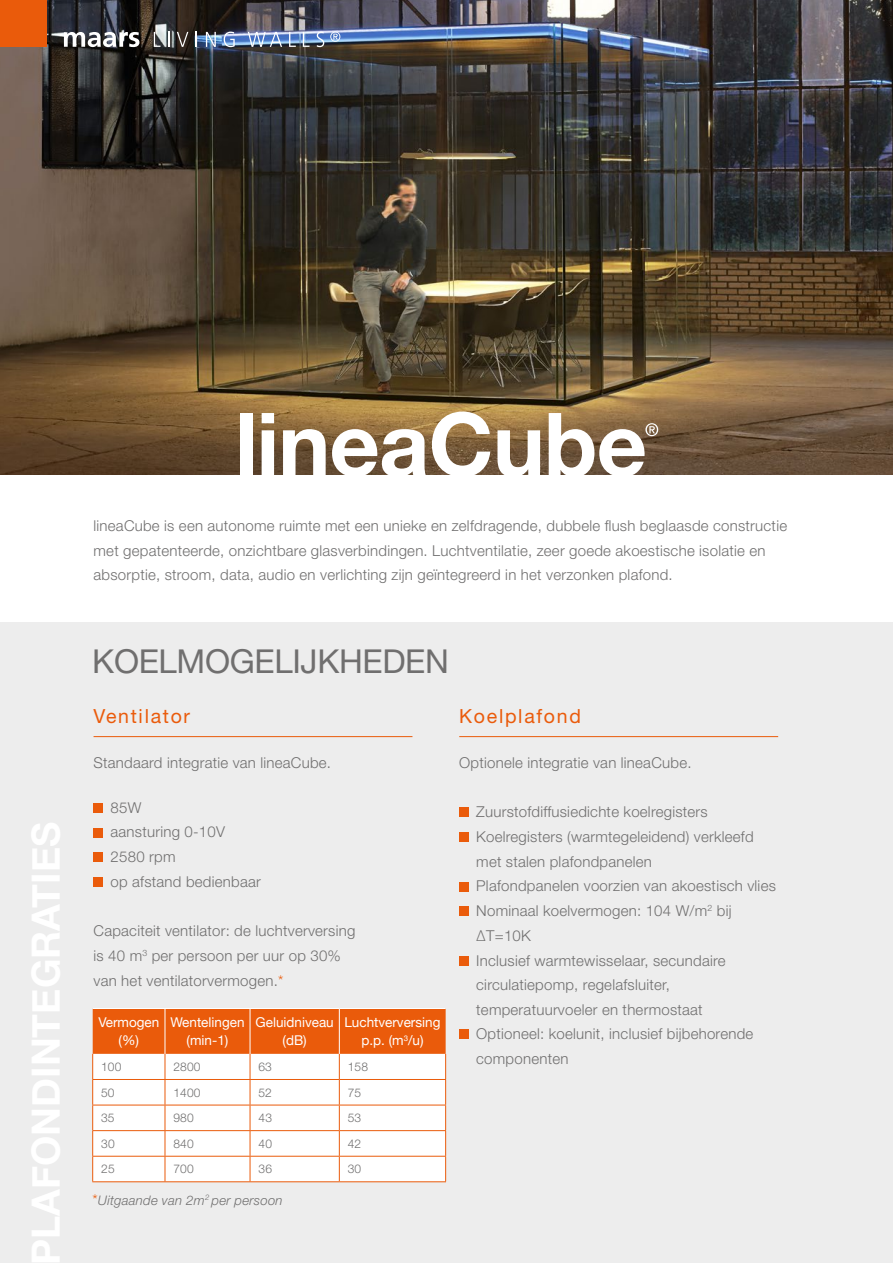
<style>
.page{position:relative;width:893px;height:1263px;background:#fff}
.page>*{position:absolute;margin:0;border:0;box-sizing:border-box;transform-origin:0 0}
.t1{font:700 87.75px "Helvetica Neue LT Std";letter-spacing:-.01em;color:#fff}
.t2{font:33px "Helvetica Neue LT Std";letter-spacing:-.01em;color:#706f6f}
.t3{font:19.5px "Helvetica Neue LT Std";letter-spacing:.085em;color:#ea5b0b}
.t4{font:300 15px/24.8px "Helvetica Neue LT Std";letter-spacing:.015em;color:#706f6f}
.t5{font:13.5px/18.8px "Helvetica Neue";color:#fff;text-align:center}
.t6{font:italic 300 13.2px "Helvetica Neue LT Std";letter-spacing:.015em;color:#706f6f}
.t7{font:300 12px "Helvetica Neue LT Std";letter-spacing:.005em;color:#706f6f}
.s1{color:#ea5b0b}
.s2{font-style:normal;font-size:15px;color:#ea5b0b}
</style>
<div class="page">
<img style="left:0;top:0;width:893px;height:475px">
<div style="left:0;top:623px;width:893px;height:640px;background:#ededed"></div>
<hr style="left:94px;top:736px;width:318px;height:1px;background:#ea5b0b">
<div style="left:94px;top:803px;width:9px;height:9px;background:#ea5b0b"></div>
<div style="left:94px;top:828px;width:9px;height:9px;background:#ea5b0b"></div>
<div style="left:94px;top:852px;width:9px;height:10px;background:#ea5b0b"></div>
<div style="left:94px;top:877px;width:9px;height:10px;background:#ea5b0b"></div>
<hr style="left:459px;top:736px;width:319px;height:1px;background:#ea5b0b">
<div style="left:459px;top:807px;width:10px;height:10px;background:#ea5b0b"></div>
<div style="left:459px;top:832px;width:10px;height:10px;background:#ea5b0b"></div>
<div style="left:459px;top:882px;width:10px;height:9px;background:#ea5b0b"></div>
<div style="left:459px;top:906px;width:10px;height:10px;background:#ea5b0b"></div>
<div style="left:459px;top:956px;width:10px;height:9px;background:#ea5b0b"></div>
<div style="left:459px;top:1029px;width:10px;height:10px;background:#ea5b0b"></div>
<svg style="left:645px;top:423px;width:13px;height:13px"></svg>
<svg style="left:92px;top:1008px;width:354px;height:173px;background:#f9d1ba"></svg>
<hr style="left:92px;top:1079px;width:73px;height:1px;background:#ea5b0b">
<hr style="left:165px;top:1079px;width:85px;height:1px;background:#ea5b0b">
<hr style="left:250px;top:1079px;width:89px;height:1px;background:#ea5b0b">
<hr style="left:339px;top:1079px;width:107px;height:1px;background:#ea5b0b">
<hr style="left:92px;top:1105px;width:73px;height:1px;background:#ea5b0b">
<hr style="left:165px;top:1105px;width:85px;height:1px;background:#ea5b0b">
<hr style="left:250px;top:1105px;width:89px;height:1px;background:#ea5b0b">
<hr style="left:339px;top:1105px;width:107px;height:1px;background:#ea5b0b">
<hr style="left:92px;top:1130px;width:73px;height:1px;background:#ea5b0b">
<hr style="left:165px;top:1130px;width:85px;height:1px;background:#ea5b0b">
<hr style="left:250px;top:1130px;width:89px;height:1px;background:#ea5b0b">
<hr style="left:339px;top:1130px;width:107px;height:1px;background:#ea5b0b">
<hr style="left:92px;top:1156px;width:73px;height:1px;background:#ea5b0b">
<hr style="left:165px;top:1156px;width:85px;height:1px;background:#ea5b0b">
<hr style="left:250px;top:1156px;width:89px;height:1px;background:#ea5b0b">
<hr style="left:339px;top:1156px;width:107px;height:1px;background:#ea5b0b">
<hr style="left:92px;top:1181px;width:73px;height:1px;background:#ea5b0b">
<hr style="left:165px;top:1181px;width:85px;height:1px;background:#ea5b0b">
<hr style="left:250px;top:1181px;width:89px;height:1px;background:#ea5b0b">
<hr style="left:339px;top:1181px;width:107px;height:1px;background:#ea5b0b">
<hr style="left:165px;top:1009px;width:1px;height:45px;background:#fff">
<hr style="left:250px;top:1009px;width:1px;height:45px;background:#fff">
<hr style="left:339px;top:1009px;width:1px;height:45px;background:#fff">
<svg style="left:64px;top:32px;width:75px;height:15px"></svg>
<svg style="left:154px;top:32px;width:6px;height:15px"></svg>
<svg style="left:168px;top:32px;width:1px;height:15px"></svg>
<svg style="left:177px;top:32px;width:11px;height:15px"></svg>
<svg style="left:196px;top:32px;width:1px;height:15px"></svg>
<svg style="left:206px;top:32px;width:10px;height:15px"></svg>
<svg style="left:224px;top:32px;width:11px;height:15px"></svg>
<svg style="left:248px;top:32px;width:34px;height:15px"></svg>
<svg style="left:289px;top:32px;width:7px;height:15px"></svg>
<svg style="left:303px;top:32px;width:7px;height:15px"></svg>
<svg style="left:317px;top:32px;width:7px;height:15px"></svg>
<svg style="left:330px;top:32px;width:10px;height:10px"></svg>
<div style="left:0;top:0;width:47px;height:47px;background:#ea5b0b"></div>
<h1 class="t1" style="left:235px;top:390px;width:414px">lineaCube</h1>
<p class="t4" style="left:94px;top:513px;width:695px">lineaCube is een autonome ruimte met een unieke en zelfdragende, dubbele flush beglaasde constructie met gepatenteerde, onzichtbare glasverbindingen. Luchtventilatie, zeer goede akoestische isolatie en absorptie, stroom, data, audio en verlichting zijn geïntegreerd in het verzonken plafond.</p>
<h2 class="t2" style="left:92px;top:642px;width:358px">KOELMOGELIJKHEDEN</h2>
<h3 class="t3" style="left:94px;top:704px;width:98px">Ventilator</h3>
<p class="t4" style="left:94px;top:749px;width:239px">Standaard integratie van lineaCube.</p>
<p class="t4" style="left:111px;top:794px;width:152px">85W<br>aansturing 0-10V<br>2580 rpm<br>op afstand bedienbaar</p>
<p class="t4" style="left:94px;top:918px;width:263px">Capaciteit ventilator: de luchtverversing is 40 m<sup>3</sup> per persoon per uur op 30% van het ventilatorvermogen.<span class="s1">*</span></p>
<p class="t5" style="left:98px;top:1013px;width:63px">Vermogen (%)</p>
<p class="t5" style="left:170px;top:1013px;width:75px">Wentelingen (min-1)</p>
<p class="t5" style="left:256px;top:1013px;width:80px">Geluidniveau (dB)</p>
<p class="t5" style="left:344px;top:1013px;width:98px">Luchtverversing p.p. (m<sup>3</sup>/u)</p>
<p class="t7" style="left:101px;top:1059px;width:22px">100</p>
<p class="t7" style="left:173px;top:1059px;width:28px">2800</p>
<p class="t7" style="left:259px;top:1059px;width:15px">63</p>
<p class="t7" style="left:348px;top:1059px;width:22px">158</p>
<p class="t7" style="left:101px;top:1085px;width:15px">50</p>
<p class="t7" style="left:174px;top:1085px;width:28px">1400</p>
<p class="t7" style="left:259px;top:1085px;width:15px">52</p>
<p class="t7" style="left:348px;top:1085px;width:15px">75</p>
<p class="t7" style="left:101px;top:1110px;width:15px">35</p>
<p class="t7" style="left:174px;top:1110px;width:22px">980</p>
<p class="t7" style="left:259px;top:1110px;width:15px">43</p>
<p class="t7" style="left:348px;top:1110px;width:15px">53</p>
<p class="t7" style="left:101px;top:1136px;width:15px">30</p>
<p class="t7" style="left:174px;top:1136px;width:22px">840</p>
<p class="t7" style="left:259px;top:1136px;width:15px">40</p>
<p class="t7" style="left:348px;top:1136px;width:15px">42</p>
<p class="t7" style="left:101px;top:1162px;width:15px">25</p>
<p class="t7" style="left:174px;top:1162px;width:22px">700</p>
<p class="t7" style="left:259px;top:1162px;width:15px">36</p>
<p class="t7" style="left:348px;top:1162px;width:15px">30</p>
<p class="t6" style="left:92px;top:1192px;width:192px"><span class="s2">*</span>Uitgaande van 2m<sup>2</sup> per persoon</p>
<h3 class="t3" style="left:459px;top:704px;width:123px">Koelplafond</h3>
<p class="t4" style="left:459px;top:749px;width:234px">Optionele integratie van lineaCube.</p>
<p class="t4" style="left:476px;top:799px;width:301px">Zuurstofdiffusiedichte koelregisters Koelregisters (warmtegeleidend) verkleefd met stalen plafondpanelen<br>Plafondpanelen voorzien van akoestisch vlies Nominaal koelvermogen: 104 W/m<sup>2</sup> bij ∆T=10K<br>Inclusief warmtewisselaar, secundaire circulatiepomp, regelafsluiter, temperatuurvoeler en thermostaat<br>Optioneel: koelunit, inclusief bijbehorende componenten</p>
</div>
